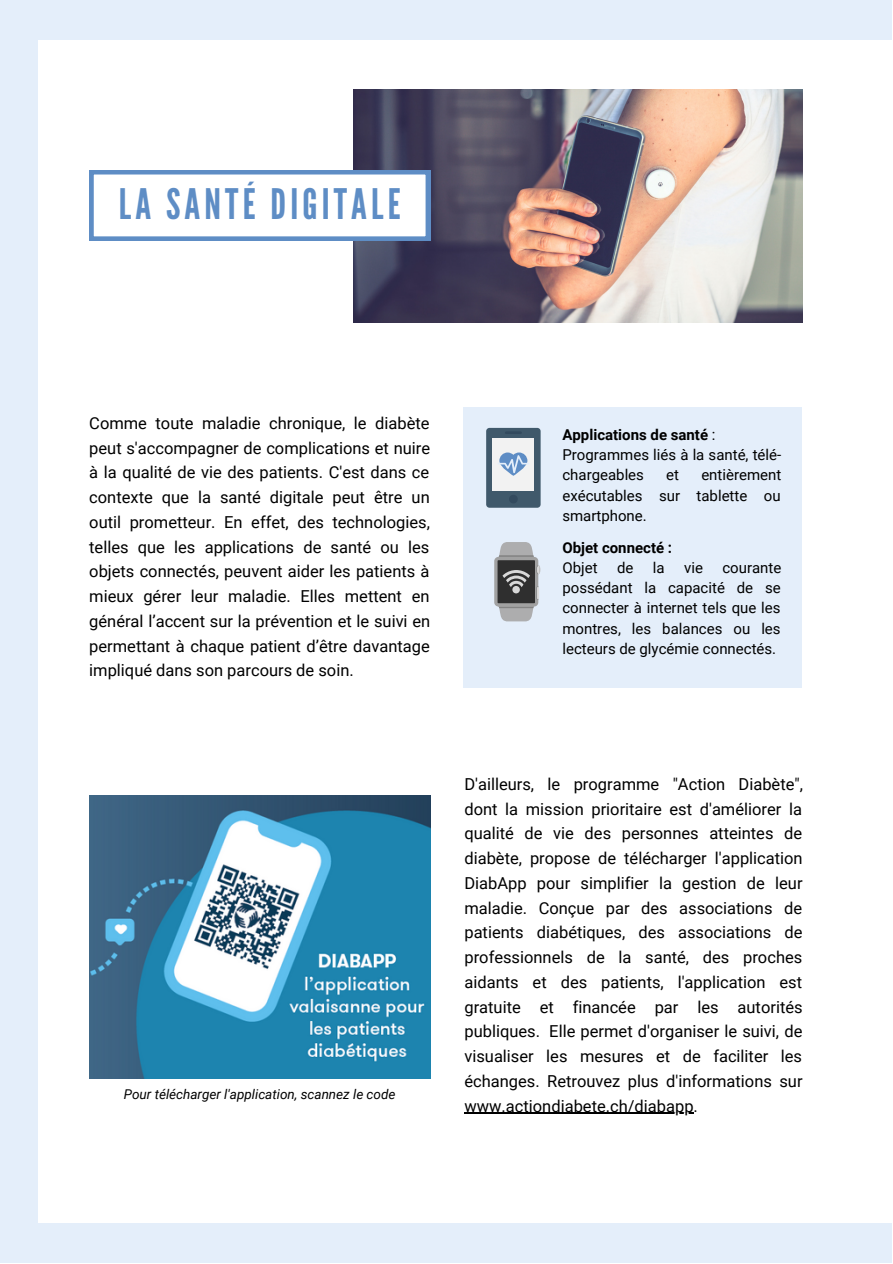
<style>
.page{position:relative;width:893px;height:1264px;background:#fff}
.page>*{position:absolute;margin:0;border:0;box-sizing:border-box;transform-origin:0 0}
.t1{font:42px "League Gothic";letter-spacing:.1em;color:#5e8dc5}
.t2{font:16.5px/24.8px "Roboto";color:#000;text-align:justify}
.t3{font:15px/20.2px "Roboto";color:#000;text-align:justify}
.t4{font:700 15px "Roboto";color:#000}
.t5{font:italic 13.5px "Roboto";color:#000}
.s1{font-weight:700}
</style>
<div class="page">
<div style="left:0;top:0;width:891px;height:39px;background:#e4eefa"></div>
<div style="left:0;top:0;width:38px;height:1262px;background:#e4eefa"></div>
<div style="left:0;top:1223px;width:891px;height:39px;background:#e4eefa"></div>
<div style="left:463px;top:407px;width:339px;height:281px;background:#e4eefa"></div>
<div style="left:486px;top:428px;width:54px;height:79px;background:#40596b;border-radius:3px"></div>
<div style="left:493px;top:438px;width:41px;height:52px;background:#f2f2f2"></div>
<hr style="left:505px;top:431px;width:17px;height:3px;background:#334a5e">
<svg style="left:509px;top:495px;width:8px;height:8px"></svg>
<svg style="left:498px;top:452px;width:31px;height:24px"></svg>
<svg style="left:498px;top:542px;width:36px;height:15px"></svg>
<div style="left:494px;top:557px;width:44px;height:49px;background:#a1a1a1;border-radius:4px"></div>
<div style="left:497px;top:560px;width:38px;height:43px;background:#2f2f2f"></div>
<svg style="left:498px;top:565px;width:42px;height:56px"></svg>
<img style="left:353px;top:89px;width:449px;height:233px">
<svg style="left:89px;top:170px;width:341px;height:71px"></svg>
<hr style="left:464px;top:1112px;width:229px;height:1px;background:#000">
<img style="left:89px;top:795px;width:341px;height:283px">
<h1 class="t1" style="left:119px;top:180px;width:283px">LA SANTÉ DIGITALE</h1>
<p class="t2" style="left:89px;top:411px;width:342px">Comme toute maladie chronique, le diabète peut s'accompagner de complications et nuire à la qualité de vie des patients. C'est dans ce contexte que la santé digitale peut être un outil prometteur. En effet, des technologies, telles que les applications de santé ou les objets connectés, peuvent aider les patients à mieux gérer leur maladie. Elles mettent en général l’accent sur la prévention et le suivi en permettant à chaque patient d’être davantage impliqué dans son parcours de soin.</p>
<p class="t3" style="left:562px;top:424px;width:220px;text-align:left"><span class="s1">Applications de santé</span> :<br>Programmes liés à la santé, télé&shy;chargeables</p>
<p class="t3" style="left:562px;top:465px;width:220px;text-indent:139px">entièrement exécutables sur tablette ou smartphone.</p>
<p class="t4" style="left:562px;top:539px;width:111px">Objet connecté :</p>
<p class="t3" style="left:562px;top:557px;width:37px">Objet</p>
<p class="t3" style="left:617px;top:557px;width:18px">de</p>
<p class="t3" style="left:652px;top:557px;width:13px">la</p>
<p class="t3" style="left:684px;top:557px;width:20px">vie</p>
<p class="t3" style="left:666px;top:465px;width:14px">et</p>
<p class="t3" style="left:562px;top:557px;width:220px;text-indent:160px">courante possédant la capacité de se connecter à internet tels que les montres, les balances ou les lecteurs de glycémie connectés.</p>
<p class="t5" style="left:124px;top:1085px;width:273px">Pour télécharger l'application, scannez le code</p>
<p class="t2" style="left:464px;top:772px;width:340px">D'ailleurs, le programme "Action Diabète", dont la mission prioritaire est d'améliorer la qualité de vie des personnes atteintes de diabète, propose de télécharger l'application DiabApp pour simplifier la gestion de leur maladie. Conçue par des associations de patients diabétiques, des associations de professionnels de la santé, des proches aidants et des patients, l'application est gratuite et financée par les autorités publiques. Elle permet d'organiser le suivi, de visualiser les mesures et de faciliter les échanges. Retrouvez plus d'informations sur www.actiondiabete.ch/diabapp.</p>
</div>
